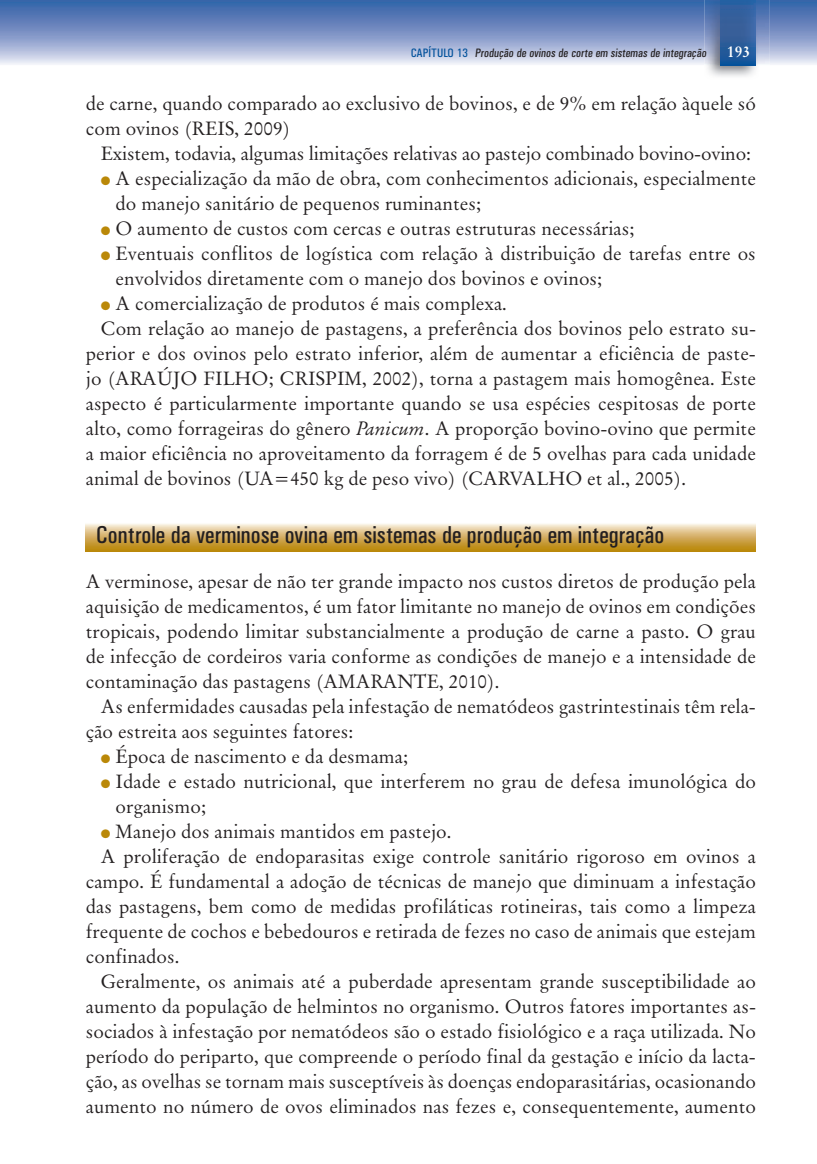
<style>
.page{position:relative;width:817px;height:1164px;background:#fff}
.page>*{position:absolute;margin:0;border:0;box-sizing:border-box;transform-origin:0 0}
.t1{font:24.5px "Univers Condensed";color:#231f20}
.t2{font:19.25px/25px "Original Garamond BT";color:#231f20}
.t3{font:12.25px "Univers Condensed";color:#231f20}
.s1{color:#01519b}
.s2{font-family:"Original Garamond BT";font-weight:700;font-size:15.75px;color:#fff}
.s3{color:#ba8808}
.s4{font-style:italic}
</style>
<div class="page">
<svg style="left:0;top:0;width:816px;height:65px;background:#839ac8"></svg>
<img style="left:704px;top:0;width:65px;height:77px">
<img style="left:720px;top:0;width:35px;height:66px">
<svg style="left:86px;top:524px;width:669px;height:27px;background:#d5b266"></svg>
<p class="t3" style="left:410px;top:49px;width:341px"><span class="s1">CAPÍTULO 13</span> Produção de ovinos de corte em sistemas de integração <span class="s2">193</span></p>
<p class="t2" style="left:86px;top:93px;width:671px">de carne, quando comparado ao exclusivo de bovinos, e de 9% em relação àquele só com ovinos (REIS, 2009)</p>
<p class="t2" style="left:101px;top:143px;width:652px">Existem, todavia, algumas limitações relativas ao pastejo combinado bovino-ovino:</p>
<p class="t2" style="left:116px;top:168px;width:642px;text-indent:-15px"><span class="s3">●</span> A especialização da mão de obra, com conhecimentos adicionais, especialmente do manejo sanitário de pequenos ruminantes;</p>
<p class="t2" style="left:101px;top:218px;width:535px"><span class="s3">●</span> O aumento de custos com cercas e outras estruturas necessárias;</p>
<p class="t2" style="left:116px;top:243px;width:641px;text-indent:-15px"><span class="s3">●</span> Eventuais conflitos de logística com relação à distribuição de tarefas entre os envolvidos diretamente com o manejo dos bovinos e ovinos;</p>
<p class="t2" style="left:101px;top:293px;width:408px"><span class="s3">●</span> A comercialização de produtos é mais complexa.</p>
<p class="t2" style="left:101px;top:318px;width:656px">Com relação ao manejo de pastagens, a preferência dos bovinos pelo estrato su-</p>
<p class="t2" style="left:86px;top:343px;width:671px">perior e dos ovinos pelo estrato inferior, além de aumentar a eficiência de paste-</p>
<p class="t2" style="left:86px;top:368px;width:671px">jo (ARAÚJO FILHO; CRISPIM, 2002), torna a pastagem mais homogênea. Este</p>
<p class="t2" style="left:86px;top:393px;width:671px">aspecto é particularmente importante quando se usa espécies cespitosas de porte</p>
<p class="t2" style="left:86px;top:418px;width:671px">alto, como forrageiras do gênero <span class="s4">Panicum</span>. A proporção bovino-ovino que permite</p>
<p class="t2" style="left:86px;top:443px;width:671px">a maior eficiência no aproveitamento da forragem é de 5 ovelhas para cada unidade</p>
<p class="t2" style="left:86px;top:468px;width:602px">animal de bovinos (UA=450 kg de peso vivo) (CARVALHO et al., 2005).</p>
<p class="t1" style="left:96px;top:526px;width:570px">Controle da verminose ovina em sistemas de produção em integração</p>
<p class="t2" style="left:86px;top:571px;width:671px;text-align:justify">A verminose, apesar de não ter grande impacto nos custos diretos de produção pela aquisição de medicamentos, é um fator limitante no manejo de ovinos em condições tropicais, podendo limitar substancialmente a produção de carne a pasto. O grau de infecção de cordeiros varia conforme as condições de manejo e a intensidade de contaminação das pastagens (AMARANTE, 2010).</p>
<p class="t2" style="left:86px;top:696px;width:671px;text-indent:15px">As enfermidades causadas pela infestação de nematódeos gastrintestinais têm rela&shy;ção estreita aos seguintes fatores:</p>
<p class="t2" style="left:101px;top:745px;width:309px"><span class="s3">●</span> Época de nascimento e da desmama;</p>
<p class="t2" style="left:116px;top:770px;width:642px;text-indent:-15px"><span class="s3">●</span> Idade e estado nutricional, que interferem no grau de defesa imunológica do organismo;</p>
<p class="t2" style="left:101px;top:820px;width:352px"><span class="s3">●</span> Manejo dos animais mantidos em pastejo.</p>
<p class="t2" style="left:101px;top:845px;width:656px">A proliferação de endoparasitas exige controle sanitário rigoroso em ovinos a</p>
<p class="t2" style="left:86px;top:870px;width:671px">campo. É fundamental a adoção de técnicas de manejo que diminuam a infestação</p>
<p class="t2" style="left:86px;top:895px;width:671px">das pastagens, bem como de medidas profiláticas rotineiras, tais como a limpeza</p>
<p class="t2" style="left:86px;top:920px;width:671px">frequente de cochos e bebedouros e retirada de fezes no caso de animais que estejam</p>
<p class="t2" style="left:86px;top:945px;width:95px">confinados.</p>
<p class="t2" style="left:101px;top:970px;width:656px">Geralmente, os animais até a puberdade apresentam grande susceptibilidade ao</p>
<p class="t2" style="left:86px;top:995px;width:671px">aumento da população de helmintos no organismo. Outros fatores importantes as-</p>
<p class="t2" style="left:86px;top:1020px;width:671px">sociados à infestação por nematódeos são o estado fisiológico e a raça utilizada. No</p>
<p class="t2" style="left:86px;top:1045px;width:671px">período do periparto, que compreende o período final da gestação e início da lacta-</p>
<p class="t2" style="left:86px;top:1070px;width:671px">ção, as ovelhas se tornam mais susceptíveis às doenças endoparasitárias, ocasionando</p>
<p class="t2" style="left:86px;top:1095px;width:671px">aumento no número de ovos eliminados nas fezes e, consequentemente, aumento</p>
</div>
